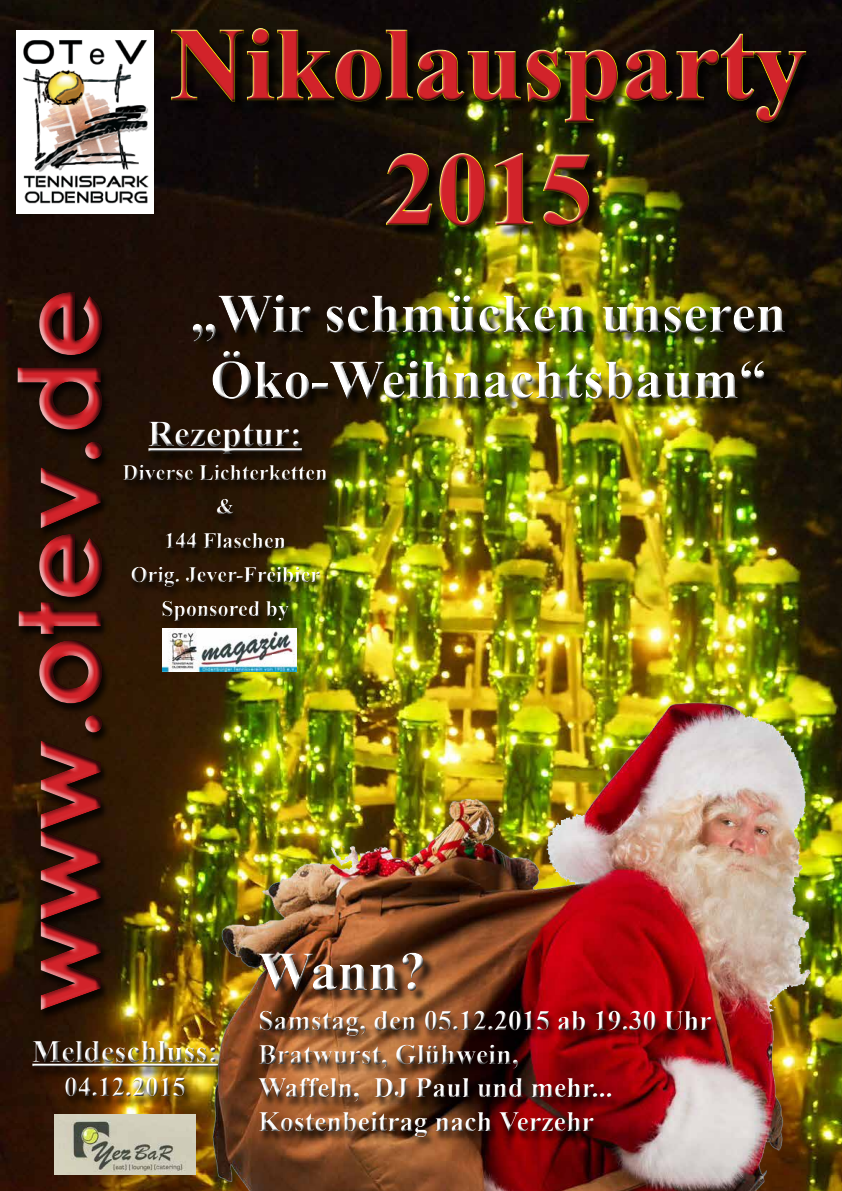
<style>
.page{position:relative;width:842px;height:1191px;background:#fff}
.page>*{position:absolute;margin:0;border:0;box-sizing:border-box;transform-origin:0 0}
.t1{font:700 113px "Century Gothic";color:#d2232a}
.t2{font:700 104px/124.8px "Times New Roman";color:#d2232a;text-align:center}
.t3{font:700 55px/66px "Times New Roman";color:#fff;text-align:center}
.t4{font:700 36px "Times New Roman";color:#fff}
.t5{font:700 31px "Times New Roman";color:#fff}
.t6{font:700 28px/33.6px "Times New Roman";color:#fff}
.t7{font:700 27px "Times New Roman";color:#fff}
.t8{font:700 22px/34px "Times New Roman";color:#fff;text-align:center}
</style>
<div class="page">
<img style="left:0;top:0;width:842px;height:1191px">
<img style="left:16px;top:30px;width:138px;height:184px">
<img style="left:105px;top:636px;width:733px;height:555px">
<div style="left:173px;top:30px;width:646px;height:209px;background:#000;opacity:.75"></div>
<div style="left:169px;top:28px;width:640px;height:201px;background:#000;opacity:.75"></div>
<div style="left:195px;top:297px;width:602px;height:114px;background:#000;opacity:.75"></div>
<div style="left:191px;top:294px;width:597px;height:108px;background:#000;opacity:.75"></div>
<div style="left:122px;top:423px;width:212px;height:210px;background:#000;opacity:.75"></div>
<div style="left:121px;top:422px;width:209px;height:202px;background:#000;opacity:.75"></div>
<img style="left:55px;top:1114px;width:141px;height:60px">
<div style="left:257px;top:1012px;width:463px;height:137px;background:#000;opacity:.75"></div>
<div style="left:256px;top:1009px;width:459px;height:130px;background:#000;opacity:.75"></div>
<div style="left:261px;top:954px;width:175px;height:49px;background:#000;opacity:.75"></div>
<div style="left:256px;top:950px;width:169px;height:42px;background:#fff;opacity:.75"></div>
<div style="left:256px;top:952px;width:170px;height:41px;background:#000;opacity:.75"></div>
<div style="left:30px;top:1043px;width:197px;height:65px;background:#000;opacity:.75"></div>
<div style="left:29px;top:1038px;width:192px;height:59px;background:#fff;opacity:.75"></div>
<div style="left:30px;top:1039px;width:191px;height:60px;background:#000;opacity:.75"></div>
<img style="left:163px;top:628px;width:134px;height:43px">
<div style="left:15px;top:294px;width:95px;height:727px;background:#000;opacity:.75"></div>
<div style="left:12px;top:291px;width:93px;height:724px;background:#fff;opacity:.75"></div>
<div style="left:14px;top:286px;width:94px;height:723px;background:#000;opacity:.75"></div>
<div style="left:272px;top:654px;width:21px;height:10px;background:#fff"></div>
<h2 class="t2" style="left:171px;top:0;width:637px">Nikolausparty<br>2015</h2>
<h1 class="t1" style="left:-26px;top:1011px;width:725px;rotate:-90deg">www.otev.de</h1>
<h3 class="t3" style="left:190px;top:279px;width:597px">„Wir schmücken unseren<br>Öko-Weihnachtsbaum“</h3>
<p class="t4" style="left:148px;top:409px;width:155px">Rezeptur:</p>
<p class="t8" style="left:123px;top:455px;width:206px">Diverse Lichterketten &amp;<br>144 Flaschen<br>Orig. Jever-Freibier<br>Sponsored by</p>
<h3 class="t3" style="left:258px;top:937px;width:170px">Wann?</h3>
<p class="t6" style="left:258px;top:1003px;width:455px">Samstag, den 05.12.2015 ab 19.30 Uhr<br>Bratwurst, Glühwein,<br>Waffeln, DJ Paul und mehr...<br>Kostenbeitrag nach Verzehr</p>
<p class="t5" style="left:32px;top:1030px;width:188px">Meldeschluss:</p>
<p class="t7" style="left:65px;top:1068px;width:123px">04.12.2015</p>
</div>
